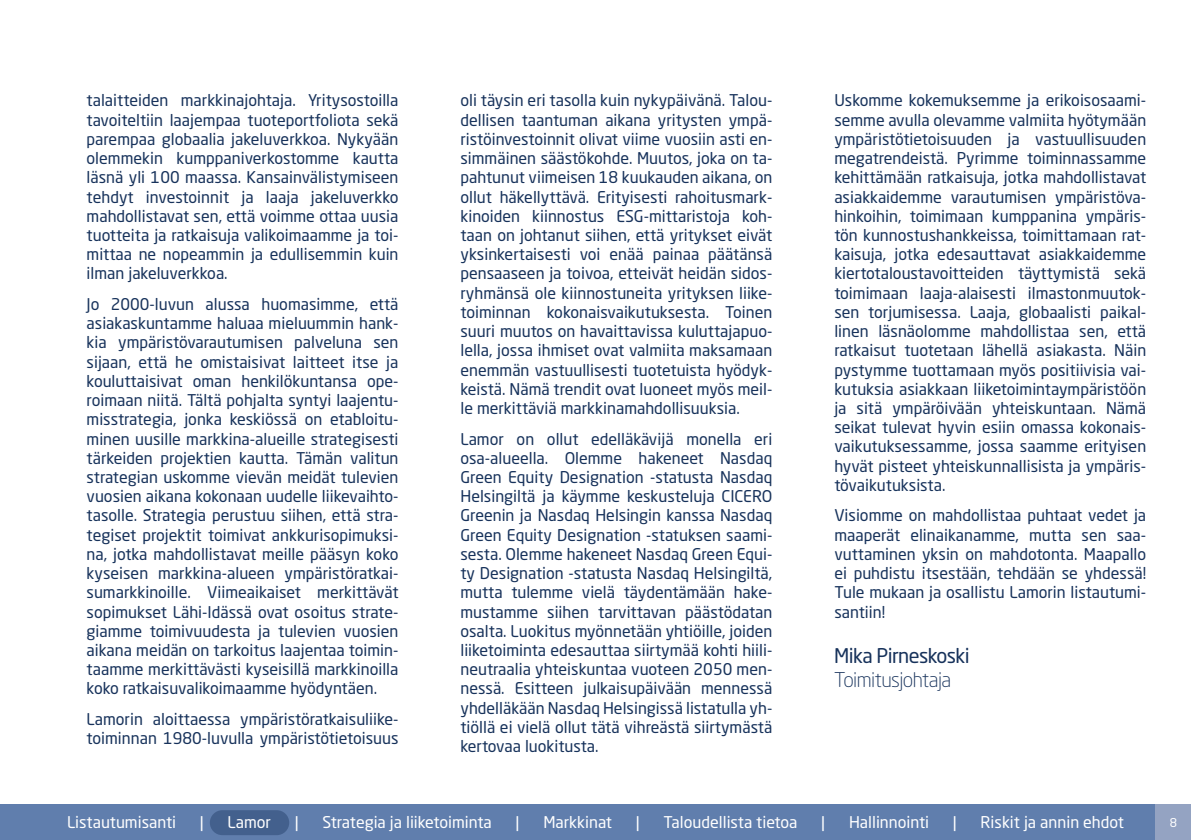
<style>
.page{position:relative;width:1191px;height:840px;background:#fff}
.page>*{position:absolute;margin:0;border:0;box-sizing:border-box;transform-origin:0 0}
.t1{font:20px "Neo Sans W1 G";letter-spacing:-.03em;color:#17325b}
.t2{font:300 20px "Neo Sans W1 G";letter-spacing:-.03em;color:#17325b}
.t3{font:16px/19.2px "Neo Sans W1 G";color:#17325b;text-align:justify}
.t4{font:16px "Neo Sans W1 G";color:#fff}
.t5{font:12px "Neo Sans W1 G";color:#fff}
</style>
<div class="page">
<div style="left:0;top:804px;width:1191px;height:35px;background:#607ead"></div>
<div style="left:210px;top:809px;width:79px;height:25px;background:#43608d;border-radius:12px"></div>
<div style="left:1156px;top:804px;width:35px;height:35px;background:#94a3c2"></div>
<p class="t3" style="left:87px;top:91px;width:313px">talaitteiden markkinajohtaja. Yritysostoilla tavoiteltiin laajempaa tuoteportfoliota sekä parempaa globaalia jakeluverkkoa. Nykyään olemmekin kumppaniverkostomme kautta läsnä yli 100 maassa. Kansainvälistymiseen tehdyt investoinnit ja laaja jakeluverkko mahdollistavat sen, että voimme ottaa uusia tuotteita ja ratkaisuja valikoimaamme ja toi&shy;mittaa ne nopeammin ja edullisemmin kuin ilman jakeluverkkoa.</p>
<p class="t3" style="left:87px;top:294px;width:313px">Jo 2000-luvun alussa huomasimme, että asiakaskuntamme haluaa mieluummin hank&shy;kia ympäristövarautumisen palveluna sen sijaan, että he omistaisivat laitteet itse ja kouluttaisivat oman henkilökuntansa ope&shy;roimaan niitä. Tältä pohjalta syntyi laajentu&shy;misstrategia, jonka keskiössä on etabloitu&shy;minen uusille markkina-alueille strategisesti tärkeiden projektien kautta. Tämän valitun strategian uskomme vievän meidät tulevien vuosien aikana kokonaan uudelle liikevaihto&shy;tasolle. Strategia perustuu siihen, että stra&shy;tegiset projektit toimivat ankkurisopimuksi&shy;na, jotka mahdollistavat meille pääsyn koko kyseisen markkina-alueen ympäristöratkai&shy;sumarkkinoille. Viimeaikaiset merkittävät sopimukset Lähi-Idässä ovat osoitus strate&shy;giamme toimivuudesta ja tulevien vuosien aikana meidän on tarkoitus laajentaa toimin&shy;taamme merkittävästi kyseisillä markkinoilla koko ratkaisuvalikoimaamme hyödyntäen.</p>
<p class="t3" style="left:87px;top:709px;width:313px">Lamorin aloittaessa ympäristöratkaisuliike&shy;toiminnan 1980-luvulla ympäristötietoisuus</p>
<p class="t3" style="left:460px;top:91px;width:313px">oli täysin eri tasolla kuin nykypäivänä. Talou&shy;dellisen taantuman aikana yritysten ympä&shy;ristöinvestoinnit olivat viime vuosiin asti en&shy;simmäinen säästökohde. Muutos, joka on ta&shy;pahtunut viimeisen 18 kuukauden aikana, on ollut häkellyttävä. Erityisesti rahoitusmark&shy;kinoiden kiinnostus ESG-mittaristoja koh&shy;taan on johtanut siihen, että yritykset eivät yksinkertaisesti voi enää painaa päätänsä pensaaseen ja toivoa, etteivät heidän sidos&shy;ryhmänsä ole kiinnostuneita yrityksen liike&shy;toiminnan kokonaisvaikutuksesta. Toinen suuri muutos on havaittavissa kuluttajapuo&shy;lella, jossa ihmiset ovat valmiita maksamaan enemmän vastuullisesti tuotetuista hyödyk&shy;keistä. Nämä trendit ovat luoneet myös meil&shy;le merkittäviä markkinamahdollisuuksia.</p>
<p class="t3" style="left:460px;top:428px;width:313px">Lamor on ollut edelläkävijä monella eri osa-alueella. Olemme hakeneet Nasdaq Green Equity Designation -statusta Nasdaq Helsingiltä ja käymme keskusteluja CICERO Greenin ja Nasdaq Helsingin kanssa Nasdaq Green Equity Designation -statuksen saami&shy;sesta. Olemme hakeneet Nasdaq Green Equi&shy;ty Designation -statusta Nasdaq Helsingiltä, mutta tulemme vielä täydentämään hake&shy;mustamme siihen tarvittavan päästödatan osalta. Luokitus myönnetään yhtiöille, joiden liiketoiminta edesauttaa siirtymää kohti hiili&shy;neutraalia yhteiskuntaa vuoteen 2050 men&shy;nessä. Esitteen julkaisupäivään mennessä yhdelläkään Nasdaq Helsingissä listatulla yh&shy;tiöllä ei vielä ollut tätä vihreästä siirtymästä kertovaa luokitusta.</p>
<p class="t3" style="left:834px;top:91px;width:313px">Uskomme kokemuksemme ja erikoisosaami&shy;semme avulla olevamme valmiita hyötymään ympäristötietoisuuden ja vastuullisuuden megatrendeistä. Pyrimme toiminnassamme kehittämään ratkaisuja, jotka mahdollistavat asiakkaidemme varautumisen ympäristöva&shy;hinkoihin, toimimaan kumppanina ympäris&shy;tön kunnostushankkeissa, toimittamaan rat&shy;kaisuja, jotka edesauttavat asiakkaidemme kiertotaloustavoitteiden täyttymistä sekä toimimaan laaja-alaisesti ilmastonmuutok&shy;sen torjumisessa. Laaja, globaalisti paikal&shy;linen läsnäolomme mahdollistaa sen, että ratkaisut tuotetaan lähellä asiakasta. Näin pystymme tuottamaan myös positiivisia vai&shy;kutuksia asiakkaan liiketoimintaympäristöön ja sitä ympäröivään yhteiskuntaan. Nämä seikat tulevat hyvin esiin omassa kokonais&shy;vaikutuksessamme, jossa saamme erityisen hyvät pisteet yhteiskunnallisista ja ympäris&shy;tövaikutuksista.</p>
<p class="t3" style="left:834px;top:505px;width:313px">Visiomme on mahdollistaa puhtaat vedet ja maaperät elinaikanamme, mutta sen saa&shy;vuttaminen yksin on mahdotonta. Maapallo ei puhdistu itsestään, tehdään se yhdessä!<br>Tule mukaan ja osallistu Lamorin listautumi&shy;santiin!</p>
<p class="t1" style="left:834px;top:643px;width:137px">Mika Pirneskoski</p>
<p class="t2" style="left:834px;top:667px;width:118px">Toimitusjohtaja</p>
<p class="t4" style="left:67px;top:811px;width:111px">Listautumisanti</p>
<p class="t4" style="left:200px;top:811px;width:5px">|</p>
<p class="t4" style="left:228px;top:811px;width:45px">Lamor</p>
<p class="t4" style="left:295px;top:811px;width:5px">|</p>
<p class="t4" style="left:322px;top:811px;width:171px">Strategia ja liiketoiminta</p>
<p class="t4" style="left:515px;top:811px;width:5px">|</p>
<p class="t4" style="left:543px;top:811px;width:70px">Markkinat</p>
<p class="t4" style="left:636px;top:811px;width:5px">|</p>
<p class="t4" style="left:663px;top:811px;width:135px">Taloudellista tietoa</p>
<p class="t4" style="left:821px;top:811px;width:5px">|</p>
<p class="t4" style="left:849px;top:811px;width:82px">Hallinnointi</p>
<p class="t4" style="left:953px;top:811px;width:5px">|</p>
<p class="t4" style="left:980px;top:811px;width:145px">Riskit ja annin ehdot</p>
<p class="t5" style="left:1169px;top:814px;width:9px">8</p>
</div>
